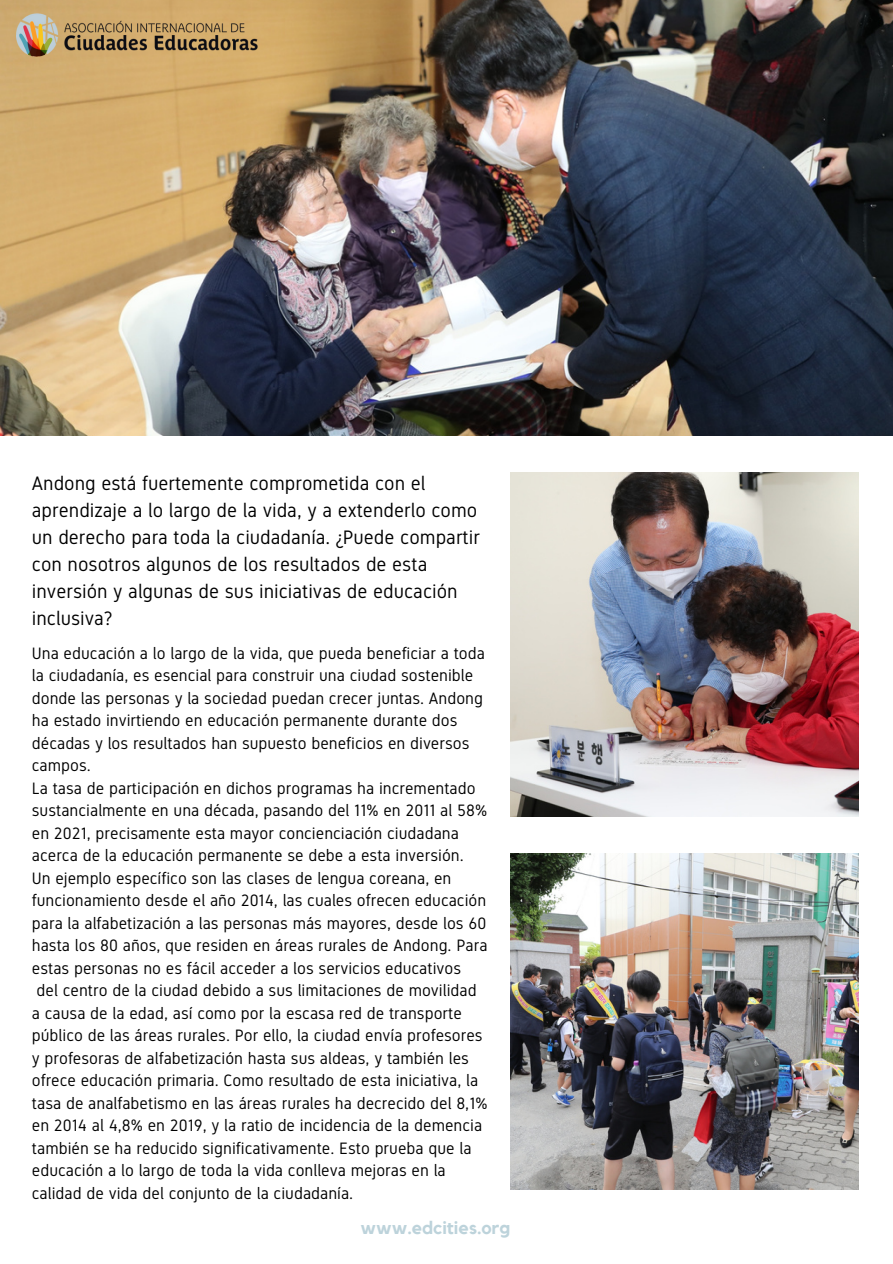
<style>
.page{position:relative;width:893px;height:1264px;background:#fff}
.page>*{position:absolute;margin:0;border:0;box-sizing:border-box;transform-origin:0 0}
.t1{font:19.5px/26.8px "Gidole";color:#000}
.t2{font:700 18px "Kollektif";color:#bdd3db}
.t3{font:16.5px/22.5px "Gidole";color:#000}
</style>
<div class="page">
<img style="left:0;top:0;width:892px;height:435px">
<img style="left:510px;top:473px;width:348px;height:343px">
<img style="left:510px;top:853px;width:348px;height:336px">
<img style="left:16px;top:13px;width:243px;height:43px">
<p class="t1" style="left:32px;top:470px;width:449px">Andong está fuertemente comprometida con el aprendizaje a lo largo de la vida, y a extenderlo como un derecho para toda la ciudadanía. ¿Puede compartir con nosotros algunos de los resultados de esta inversión y algunas de sus iniciativas de educación inclusiva?</p>
<p class="t3" style="left:32px;top:642px;width:457px">Una educación a lo largo de la vida, que pueda beneficiar a toda la ciudadanía, es esencial para construir una ciudad sostenible donde las personas y la sociedad puedan crecer juntas. Andong ha estado invirtiendo en educación permanente durante dos décadas y los resultados han supuesto beneficios en diversos campos.<br>La tasa de participación en dichos programas ha incrementado sustancialmente en una década, pasando del 11% en 2011 al 58% en 2021, precisamente esta mayor concienciación ciudadana acerca de la educación permanente se debe a esta inversión.<br>Un ejemplo específico son las clases de lengua coreana, en funcionamiento desde el año 2014, las cuales ofrecen educación para la alfabetización a las personas más mayores, desde los 60 hasta los 80 años, que residen en áreas rurales de Andong. Para estas personas no es fácil acceder a los servicios educativos<br>del centro de la ciudad debido a sus limitaciones de movilidad<br>a causa de la edad, así como por la escasa red de transporte público de las áreas rurales. Por ello, la ciudad envía profesores y profesoras de alfabetización hasta sus aldeas, y también les ofrece educación primaria. Como resultado de esta iniciativa, la tasa de analfabetismo en las áreas rurales ha decrecido del 8,1% en 2014 al 4,8% en 2019, y la ratio de incidencia de la demencia también se ha reducido significativamente. Esto prueba que la educación a lo largo de toda la vida conlleva mejoras en la calidad de vida del conjunto de la ciudadanía.</p>
<p class="t2" style="left:360px;top:1219px;width:151px">www.edcities.org</p>
</div>
